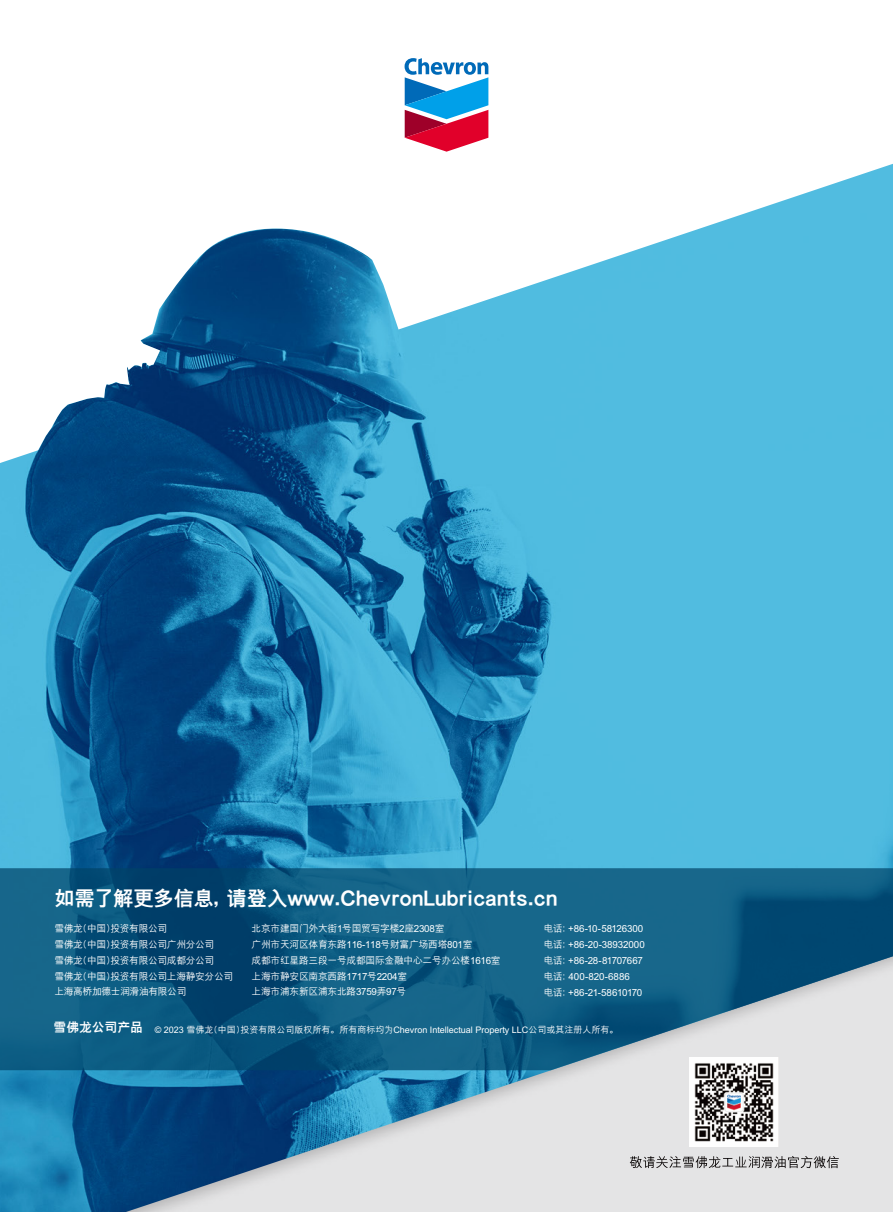
<style>
.page{position:relative;width:893px;height:1212px;background:#fff}
.page>*{position:absolute;margin:0;border:0;box-sizing:border-box;transform-origin:0 0}
.t1{font:800 20.4px "M Hei PRC";letter-spacing:-.01em;color:#fff}
.t2{font:800 12.75px "M Hei PRC";color:#fff}
.t3{font:500 9.75px/15.9px "M Hei PRC";letter-spacing:-.025em;color:#fff}
.t4{font:500 9px "M Hei PRC";color:#fff}
</style>
<div class="page">
<img style="left:0;top:164px;width:893px;height:1048px">
<img style="left:25px;top:229px;width:443px;height:310px">
<svg style="left:0;top:868px;width:893px;height:202px;background:#22678a"></svg>
<svg style="left:630px;top:1156px;width:209px;height:12px;background:#a6a5a6"></svg>
<img style="left:690px;top:1057px;width:89px;height:90px">
<svg style="left:405px;top:58px;width:83px;height:94px"></svg>
<h1 class="t1" style="left:54px;top:887px;width:505px">如需了解更多信息，请登入www.ChevronLubricants.cn</h1>
<p class="t3" style="left:251px;top:920px;width:222px">北京市建国门外大街1号国贸写字楼2座2308室<br>广州市天河区体育东路116-118号财富广场西塔801室</p>
<p class="t3" style="left:54px;top:920px;width:161px">雪佛龙(中国)投资有限公司<br>雪佛龙(中国)投资有限公司广州分公司雪佛龙(中国)投资有限公司成都分公司</p>
<p class="t3" style="left:544px;top:921px;width:102px">电话：+86-10-58126300电话：+86-20-38932000电话：+86-28-81707667电话：400-820-6886<br>电话：+86-21-58610170</p>
<p class="t4" style="left:155px;top:1024px;width:465px">© 2023 雪佛龙(中国)投资有限公司版权所有。所有商标均为Chevron Intellectual Property LLC公司或其注册人所有。</p>
<p class="t3" style="left:251px;top:953px;width:251px">成都市红星路三段一号成都国际金融中心二号办公楼1616室</p>
<p class="t3" style="left:54px;top:968px;width:180px">雪佛龙(中国)投资有限公司上海静安分公司</p>
<p class="t3" style="left:251px;top:968px;width:157px">上海市静安区南京西路1717号2204室</p>
<p class="t3" style="left:54px;top:984px;width:134px">上海高桥加德士润滑油有限公司</p>
<p class="t3" style="left:251px;top:984px;width:156px">上海市浦东新区浦东北路3759弄97号</p>
<h2 class="t2" style="left:54px;top:1020px;width:91px">雪佛龙公司产品</h2>
</div>
